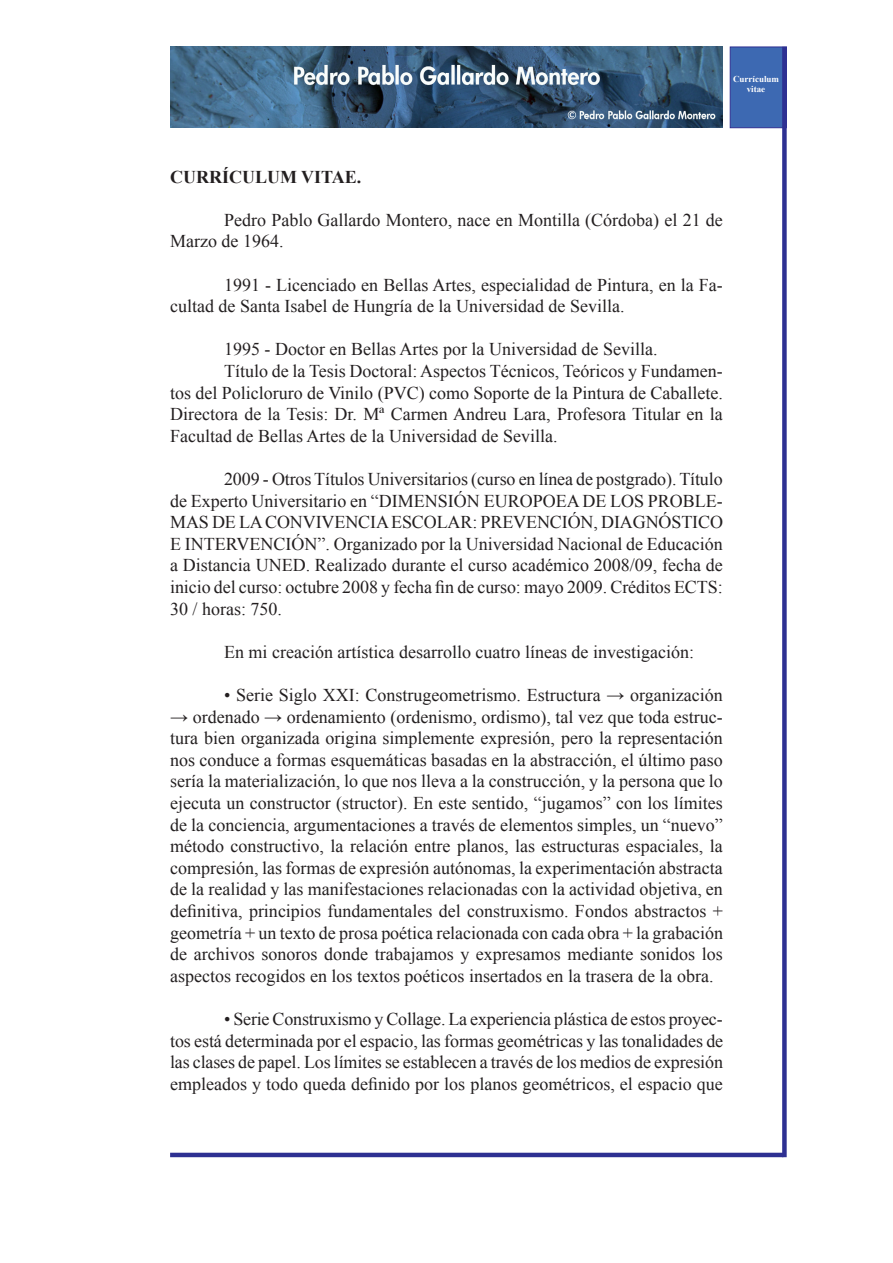
<style>
.page{position:relative;width:893px;height:1263px;background:#fff}
.page>*{position:absolute;margin:0;border:0;box-sizing:border-box;transform-origin:0 0}
.t1{font:18px/21.6px "Times New Roman";color:#231f20;text-align:justify}
.t2{font:700 18px "Times New Roman";color:#231f20}
.t3{font:700 9px/10.8px "Times New Roman";color:#fff;text-align:center}
</style>
<div class="page">
<hr style="left:170px;top:1153px;width:613px;height:4px;background:#2e3092">
<div style="left:730px;top:47px;width:57px;height:81px;background:#3d69b2;border:1px solid #2e3092"></div>
<div style="left:782px;top:47px;width:5px;height:1110px;background:#2e3092"></div>
<img style="left:170px;top:47px;width:553px;height:81px">
<p class="t3" style="left:733px;top:73px;width:47px">Currículum vitae</p>
<p class="t2" style="left:170px;top:164px;width:193px">CURRÍCULUM VITAE.</p>
<p class="t1" style="left:170px;top:208px;width:554px;text-indent:54px">Pedro Pablo Gallardo Montero, nace en Montilla (Córdoba) el 21 de<br>Marzo de 1964.</p>
<p class="t1" style="left:170px;top:273px;width:554px;text-indent:54px">1991 - Licenciado en Bellas Artes, especialidad de Pintura, en la Fa&shy;cultad de Santa Isabel de Hungría de la Universidad de Sevilla.</p>
<p class="t1" style="left:224px;top:338px;width:435px">1995 - Doctor en Bellas Artes por la Universidad de Sevilla.</p>
<p class="t1" style="left:170px;top:360px;width:554px;text-indent:54px">Título de la Tesis Doctoral: Aspectos Técnicos, Teóricos y Fundamen&shy;tos del Policloruro de Vinilo (PVC) como Soporte de la Pintura de Caballete.<br>Directora de la Tesis: Dr. Mª Carmen Andreu Lara, Profesora Titular en la Facultad de Bellas Artes de la Universidad de Sevilla.</p>
<p class="t1" style="left:170px;top:468px;width:554px;text-indent:54px">2009 - Otros Títulos Universitarios (curso en línea de postgrado). Título de Experto Universitario en “DIMENSIÓN EUROPOEA DE LOS PROBLE-MAS DE LA CONVIVENCIA ESCOLAR: PREVENCIÓN, DIAGNÓSTICO E INTERVENCIÓN”. Organizado por la Universidad Nacional de Educación a Distancia UNED. Realizado durante el curso académico 2008/09, fecha de inicio del curso: octubre 2008 y fecha fin de curso: mayo 2009. Créditos ECTS:<br>30 / horas: 750.</p>
<p class="t1" style="left:224px;top:640px;width:471px">En mi creación artística desarrollo cuatro líneas de investigación:</p>
<p class="t1" style="left:224px;top:684px;width:500px">• Serie Siglo XXI: Construgeometrismo. Estructura → organización</p>
<p class="t1" style="left:170px;top:705px;width:555px">→ ordenado → ordenamiento (ordenismo, ordismo), tal vez que toda estruc&shy;tura bien organizada origina simplemente expresión, pero la representación nos conduce a formas esquemáticas basadas en la abstracción, el último paso sería la materialización, lo que nos lleva a la construcción, y la persona que lo ejecuta un constructor (structor). En este sentido, “jugamos” con los límites de la conciencia, argumentaciones a través de elementos simples, un “nuevo” método constructivo, la relación entre planos, las estructuras espaciales, la compresión, las formas de expresión autónomas, la experimentación abstracta de la realidad y las manifestaciones relacionadas con la actividad objetiva, en definitiva, principios fundamentales del construxismo. Fondos abstractos + geometría + un texto de prosa poética relacionada con cada obra + la grabación de archivos sonoros donde trabajamos y expresamos mediante sonidos los aspectos recogidos en los textos poéticos insertados en la trasera de la obra.</p>
<p class="t1" style="left:170px;top:1008px;width:555px;text-indent:54px">• Serie Construxismo y Collage. La experiencia plástica de estos proyec&shy;tos está determinada por el espacio, las formas geométricas y las tonalidades de las clases de papel. Los límites se establecen a través de los medios de expresión empleados y todo queda definido por los planos geométricos, el espacio que</p>
</div>
